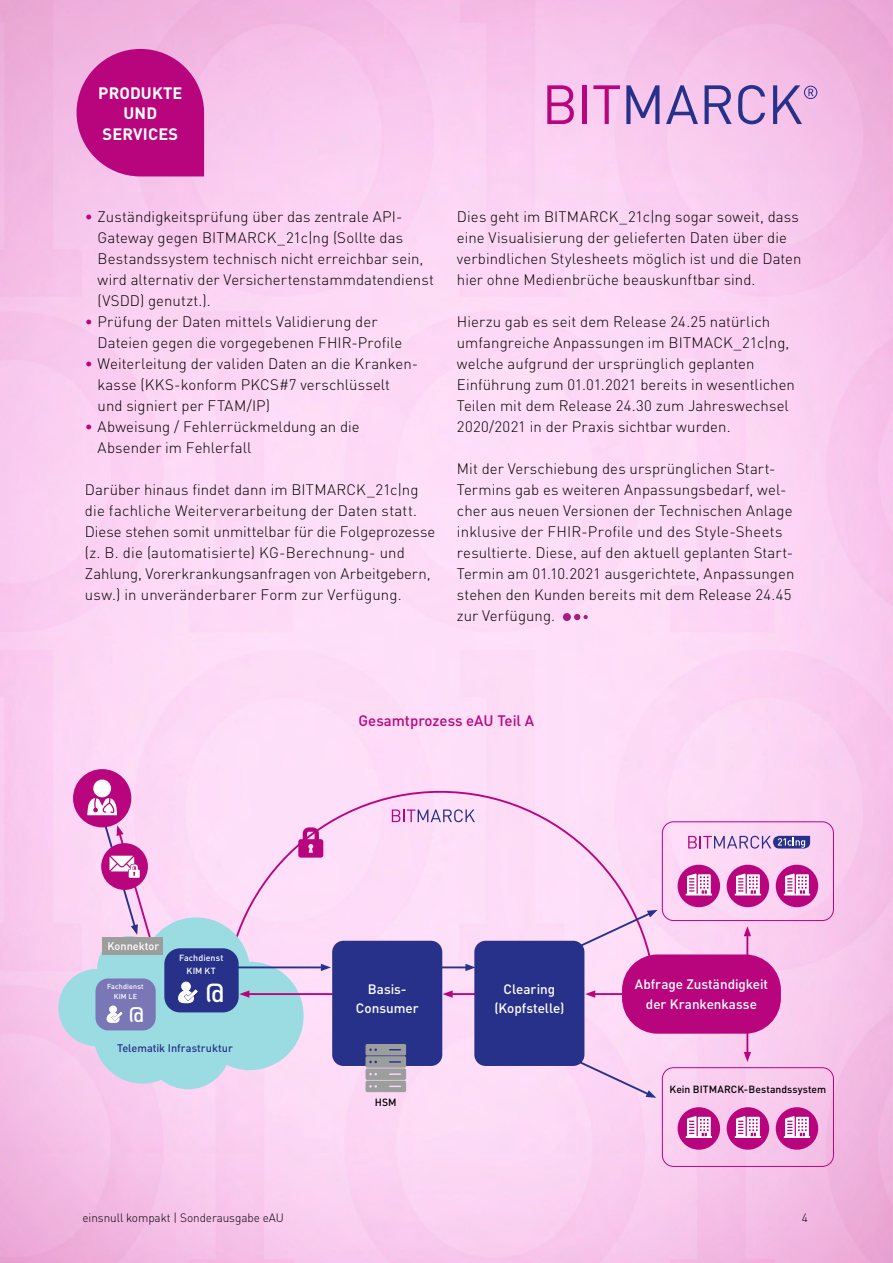
<style>
.page{position:relative;width:893px;height:1263px;background:#fff}
.page>*{position:absolute;margin:0;border:0;box-sizing:border-box;transform-origin:0 0}
.t1{font:500 25.8px "DIN Pro";color:#fff}
.t2{font:500 20.85px "DIN Pro";color:#fff}
.t3{font:700 16.35px/20.4px "DIN Pro";letter-spacing:.01em;color:#fff;text-align:center}
.t4{font:300 15px/21px "DIN Pro";letter-spacing:.005em;color:#000}
.t5{font:500 15px "DIN Pro";color:#b9057d}
.t6{font:500 13.5px/19.8px "DIN Pro";letter-spacing:-.005em;color:#fff;text-align:center}
.t7{font:300 12px "DIN Pro";letter-spacing:-.005em;color:#000}
.t8{font:500 10.95px "DIN Pro";letter-spacing:-.005em;color:#27318a}
.t9{font:500 10.95px "DIN Pro";color:#fff}
.t10{font:500 10.35px "DIN Pro";letter-spacing:.005em;color:#000}
.t11{font:500 8.85px/13px "DIN Pro";letter-spacing:.01em;color:#fff;text-align:center}
.t12{font:500 7.2px/10.5px "DIN Pro";letter-spacing:.02em;color:#fff;text-align:center}
.s1{color:#b9057d}
</style>
<div class="page">
<img style="left:0;top:0;width:893px;height:1263px">
<svg style="left:77px;top:49px;width:127px;height:127px;background:#c1218d"></svg>
<svg style="left:547px;top:85px;width:27px;height:39px"></svg>
<hr style="left:582px;top:85px;width:4px;height:39px;background:#b9057d">
<svg style="left:593px;top:85px;width:27px;height:39px"></svg>
<svg style="left:626px;top:85px;width:33px;height:39px"></svg>
<svg style="left:666px;top:85px;width:32px;height:39px"></svg>
<svg style="left:705px;top:85px;width:27px;height:39px"></svg>
<svg style="left:738px;top:85px;width:27px;height:39px"></svg>
<svg style="left:773px;top:85px;width:44px;height:39px;background:#bf9ace"></svg>
<div style="left:563px;top:613px;width:8px;height:8px;background:#a61f7d;border-radius:50%"></div>
<svg style="left:574px;top:614px;width:14px;height:6px"></svg>
<div style="left:223px;top:790px;width:434px;height:242px;background:#feddf8"></div>
<hr style="left:337px;top:966px;width:132px;height:2px;background:#27318a">
<svg style="left:465px;top:964px;width:9px;height:7px"></svg>
<svg style="left:529px;top:910px;width:129px;height:61px;background:#f5d4f1"></svg>
<div style="left:622px;top:954px;width:159px;height:80px;background:#b9057d;border-radius:36px"></div>
<hr style="left:746px;top:933px;width:2px;height:122px;background:#b9057d">
<svg style="left:744px;top:1052px;width:7px;height:10px"></svg>
<svg style="left:744px;top:926px;width:7px;height:10px"></svg>
<hr style="left:246px;top:993px;width:152px;height:2px;background:#b9057d">
<hr style="left:449px;top:993px;width:126px;height:2px;background:#b9057d">
<svg style="left:443px;top:990px;width:10px;height:8px"></svg>
<hr style="left:592px;top:993px;width:125px;height:2px;background:#b9057d">
<svg style="left:585px;top:990px;width:10px;height:8px"></svg>
<div style="left:332px;top:941px;width:110px;height:125px;background:#27318a;border-radius:11px"></div>
<div style="left:474px;top:941px;width:110px;height:125px;background:#27318a;border-radius:11px"></div>
<div style="left:662px;top:821px;width:172px;height:100px;border:1px solid #b9057d;border-radius:11px"></div>
<div style="left:662px;top:1067px;width:172px;height:100px;border:1px solid #b9057d;border-radius:11px"></div>
<div style="left:73px;top:769px;width:58px;height:58px;background:#b9057d;border-radius:50%"></div>
<div style="left:93px;top:779px;width:18px;height:18px;background:#fff;border-radius:50%"></div>
<svg style="left:528px;top:1036px;width:128px;height:62px"></svg>
<div style="left:678px;top:865px;width:42px;height:42px;background:#b9057d;border-radius:50%"></div>
<div style="left:727px;top:865px;width:42px;height:42px;background:#b9057d;border-radius:50%"></div>
<div style="left:776px;top:865px;width:42px;height:42px;background:#b9057d;border-radius:50%"></div>
<svg style="left:686px;top:873px;width:26px;height:22px"></svg>
<svg style="left:735px;top:873px;width:26px;height:22px"></svg>
<svg style="left:784px;top:873px;width:26px;height:22px"></svg>
<div style="left:678px;top:1107px;width:42px;height:43px;background:#b9057d;border-radius:50%"></div>
<div style="left:727px;top:1107px;width:42px;height:43px;background:#b9057d;border-radius:50%"></div>
<div style="left:776px;top:1107px;width:42px;height:43px;background:#b9057d;border-radius:50%"></div>
<svg style="left:686px;top:1116px;width:26px;height:22px"></svg>
<svg style="left:735px;top:1116px;width:26px;height:22px"></svg>
<svg style="left:784px;top:1116px;width:26px;height:22px"></svg>
<svg style="left:688px;top:836px;width:122px;height:13px;background:#aa90c6"></svg>
<svg style="left:392px;top:809px;width:83px;height:13px"></svg>
<svg style="left:58px;top:798px;width:273px;height:291px;background:#cec3e2"></svg>
<svg style="left:365px;top:1044px;width:41px;height:48px;background:#9c9ba1"></svg>
<p class="t3" style="left:98px;top:81px;width:86px">PRODUKTE<br>UND<br>SERVICES</p>
<p class="t4" style="left:98px;top:205px;width:338px;text-indent:-13px"><span class="s1">•</span> Zuständigkeitsprüfung über das zentrale API-Gateway gegen BITMARCK_21c|ng (Sollte das Bestandssystem technisch nicht erreichbar sein, wird alternativ der Versichertenstammdatendienst (VSDD) genutzt.).</p>
<p class="t4" style="left:98px;top:310px;width:306px;text-indent:-13px"><span class="s1">•</span> Prüfung der Daten mittels Validierung der<br>Dateien gegen die vorgegebenen FHIR- Profile</p>
<p class="t4" style="left:98px;top:352px;width:322px;text-indent:-13px"><span class="s1">•</span> Weiterleitung der validen Daten an die Kranken&shy;kasse (KKS- konform PKCS#7 verschlüsselt und signiert per FTAM/IP)</p>
<p class="t4" style="left:98px;top:415px;width:264px;text-indent:-13px"><span class="s1">•</span> Abweisung / Fehlerrückmeldung an die<br>Absender im Fehlerfall</p>
<p class="t4" style="left:85px;top:478px;width:352px">Darüber hinaus findet dann im BITMARCK_21c|ng die fachliche Weiterverarbeitung der Daten statt.<br>Diese stehen somit unmittelbar für die Folgeprozesse (z. B. die (automatisierte) KG- Berechnung- und Zahlung, Vorerkrankungsanfragen von Arbeitgebern, usw.) in unveränderbarer Form zur Verfügung.</p>
<p class="t4" style="left:457px;top:205px;width:346px">Dies geht im BITMARCK_21c|ng sogar soweit, dass eine Visualisierung der gelieferten Daten über die verbindlichen Stylesheets möglich ist und die Daten hier ohne Medienbrüche beauskunftbar sind.</p>
<p class="t4" style="left:457px;top:310px;width:340px">Hierzu gab es seit dem Release 24.25 natürlich umfangreiche Anpassungen im BITMACK_21c|ng, welche aufgrund der ursprünglich geplanten Einführung zum 01.01.2021 bereits in wesentlichen Teilen mit dem Release 24.30 zum Jahreswechsel 2020/2021 in der Praxis sichtbar wurden.</p>
<p class="t4" style="left:457px;top:457px;width:339px">Mit der Verschiebung des ursprünglichen Start-Termins gab es weiteren Anpassungsbedarf, wel&shy;cher aus neuen Versionen der Technischen Anlage inklusive der FHIR- Profile und des Style-Sheets resultierte. Diese, auf den aktuell geplanten Start-Termin am 01.10.2021 ausgerichtete, Anpassungen stehen den Kunden bereits mit dem Release 24.45 zur Verfügung.</p>
<p class="t9" style="left:108px;top:937px;width:53px">Konnektor</p>
<p class="t11" style="left:179px;top:950px;width:46px">Fachdienst<br>KIM KT</p>
<h1 class="t1" style="left:205px;top:972px;width:20px">@</h1>
<p class="t12" style="left:107px;top:980px;width:38px">Fachdienst<br>KIM LE</p>
<h2 class="t2" style="left:129px;top:998px;width:17px">@</h2>
<p class="t8" style="left:117px;top:1039px;width:117px">Telematik Infrastruktur</p>
<p class="t5" style="left:359px;top:708px;width:177px">Gesamtprozess eAU Teil A</p>
<p class="t6" style="left:356px;top:977px;width:64px">Basis-<br>Consumer</p>
<p class="t6" style="left:494px;top:977px;width:71px">Clearing (Kopfstelle)</p>
<p class="t10" style="left:375px;top:1093px;width:23px">HSM</p>
<p class="t6" style="left:635px;top:973px;width:135px">Abfrage Zuständigkeit der Krankenkasse</p>
<p class="t10" style="left:670px;top:1080px;width:158px">Kein BITMARCK-Bestandssystem</p>
<p class="t7" style="left:82px;top:1209px;width:203px">einsnull kompakt | Sonderausgabe eAU</p>
<p class="t7" style="left:802px;top:1209px;width:8px">4</p>
</div>
